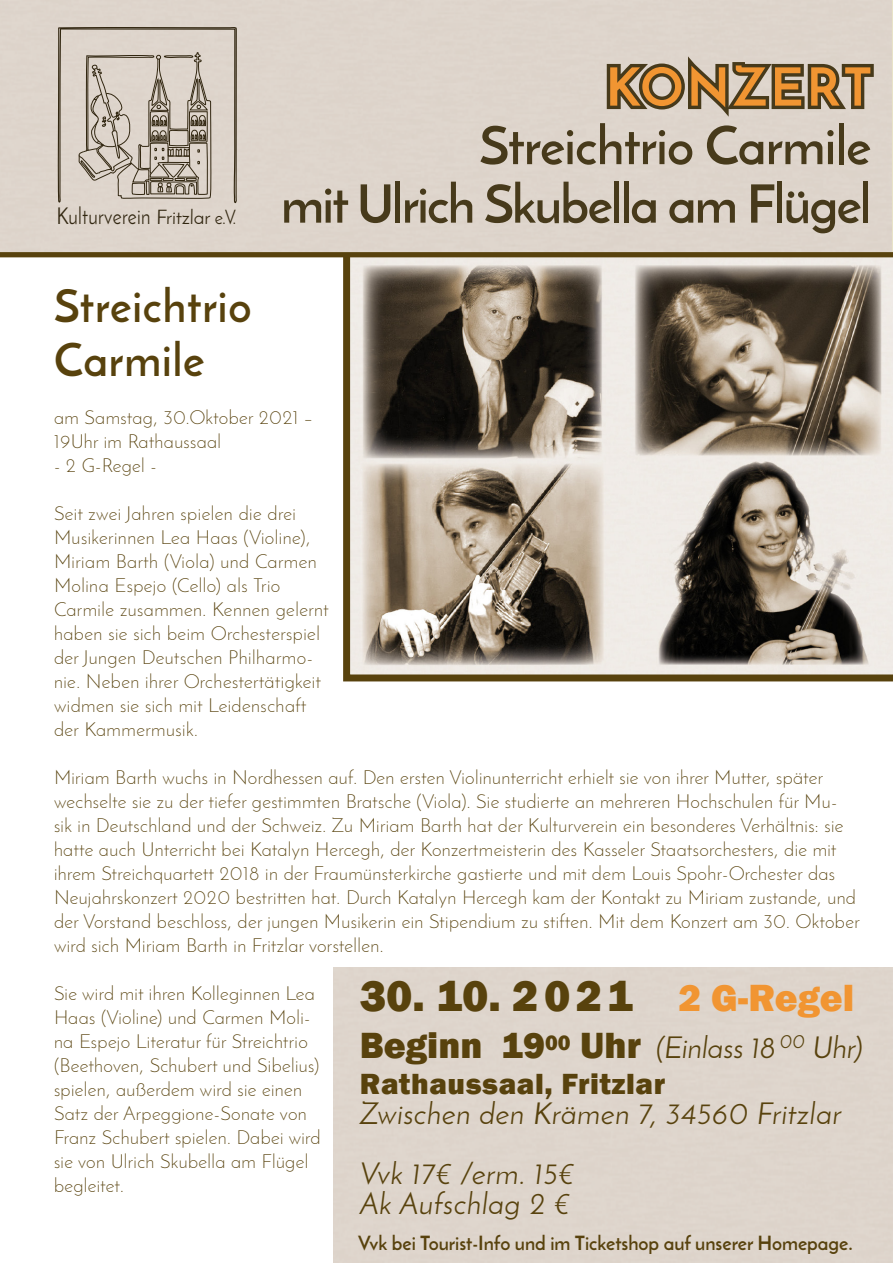
<style>
.page{position:relative;width:893px;height:1263px;background:#fff}
.page>*{position:absolute;margin:0;border:0;box-sizing:border-box;transform-origin:0 0}
.t1{font:700 52.5px "Josefin Sans";letter-spacing:-.03em;color:#473a1b}
.t2{font:700 52.5px "Josefin Sans";letter-spacing:-.01em;color:#473a1b}
.t3{font:700 52.5px "Josefin Sans";letter-spacing:.07em;color:#f19532}
.t4{font:700 45px/54px "Josefin Sans";letter-spacing:.02em;color:#58420d}
.t5{font:800 45px "Franklin Gothic";letter-spacing:.105em;color:#58420d}
.t6{font:30px/30px "Josefin Sans";letter-spacing:.02em;color:#58420d}
.t7{font:30px "Josefin Sans";color:#58420d}
.t8{font:800 30px "Franklin Gothic";letter-spacing:.02em;color:#58420d}
.t9{font:23.1px "Josefin Sans";color:#322711;scale:.85 1}
.t10{font:300 19.5px/24px "Josefin Sans";letter-spacing:.02em;color:#58420d}
.t11{font:700 19.5px "Josefin Sans";color:#58420d}
.s1{font-size:19.8px}
.s2{font-size:19.2px}
.s3{font-size:39px;color:#f19532}
.s4{font-family:"Franklin Gothic";font-weight:800;font-size:37.5px}
</style>
<div class="page">
<svg style="left:343px;top:257px;width:550px;height:424px;background:#93897d"></svg>
<svg style="left:58px;top:26px;width:180px;height:207px;background:#c4baaf"></svg>
<div style="left:0;top:252px;width:893px;height:5px;background:#58420d"></div>
<svg style="left:603px;top:46px;width:274px;height:81px;background:#a29886"></svg>
<p class="t9" style="left:57px;top:202px;width:216px">Kulturverein <span class="s1">Fritzlar</span> <span class="s2">e.</span><span class="s1">V</span><span class="s2">.</span></p>
<p class="t3" style="left:606px;top:54px;width:268px">KONZERT</p>
<p class="t2" style="left:479px;top:113px;width:393px">Streichtrio Carmile</p>
<p class="t1" style="left:281px;top:171px;width:591px">mit Ulrich Skubella am Flügel</p>
<p class="t4" style="left:54px;top:279px;width:199px">Streichtrio<br>Carmile</p>
<p class="t10" style="left:54px;top:405px;width:260px">am Samstag, 30.Oktober 2021 –<br>19Uhr im Rathaussaal</p>
<p class="t10" style="left:54px;top:453px;width:104px">- 2 G-Regel -</p>
<p class="t10" style="left:54px;top:501px;width:264px">Seit zwei Jahren spielen die drei<br>Musikerinnen Lea Haas (Violine),<br>Miriam Barth (Viola) und Carmen<br>Molina Espejo (Cello) als Trio</p>
<p class="t10" style="left:54px;top:597px;width:276px">Carmile zusammen. Kennen gelernt haben sie sich beim Orchesterspiel der Jungen Deutschen Philharmo&shy;nie. Neben ihrer Orchestertätigkeit widmen sie sich mit Leidenschaft</p>
<p class="t10" style="left:54px;top:717px;width:145px">der Kammermusik.</p>
<p class="t10" style="left:54px;top:765px;width:807px">Miriam Barth wuchs in Nordhessen auf. Den ersten Violinunterricht erhielt sie von ihrer Mutter, später wechselte sie zu der tiefer gestimmten Bratsche (Viola). Sie studierte an mehreren Hochschulen für Mu&shy;sik in Deutschland und der Schweiz. Zu Miriam Barth hat der Kulturverein ein besonderes Verhältnis: sie hatte auch Unterricht bei Katalyn Hercegh, der Konzertmeisterin des Kasseler Staatsorchesters, die mit ihrem Streichquartett 2018 in der Fraumünsterkirche gastierte und mit dem Louis Spohr-Orchester das Neujahrskonzert 2020 bestritten hat. Durch Katalyn Hercegh kam der Kontakt zu Miriam zustande, und der Vorstand beschloss, der jungen Musikerin ein Stipendium zu stiften. Mit dem Konzert am 30. Oktober wird sich Miriam Barth in Fritzlar vorstellen.</p>
<p class="t10" style="left:54px;top:981px;width:268px">Sie wird mit ihren Kolleginnen Lea<br>Haas (Violine) und Carmen Moli&shy;na Espejo Literatur für Streichtrio (Beethoven, Schubert und Sibelius) spielen, außerdem wird sie einen<br>Satz der Arpeggione-Sonate von<br>Franz Schubert spielen. Dabei wird sie von Ulrich Skubella am Flügel begleitet.</p>
<p class="t5" style="left:360px;top:967px;width:496px">30. 10. 2021 <span class="s3">2 G-Regel</span></p>
<p class="t7" style="left:360px;top:1029px;width:505px"><span class="s4">Beginn 19</span><sup>00</sup> <span class="s4">Uhr</span> (Einlass 18 <sup>00</sup> Uhr)</p>
<p class="t8" style="left:360px;top:1064px;width:307px">Rathaussaal, Fritzlar</p>
<p class="t6" style="left:360px;top:1098px;width:483px">Zwischen den Krämen 7, 34560 Fritzlar</p>
<p class="t6" style="left:360px;top:1158px;width:216px">Vvk 17€ /erm. 15€<br>Ak Aufschlag 2 €</p>
<p class="t11" style="left:358px;top:1230px;width:496px">Vvk bei Tourist-Info und im Ticketshop auf unserer Homepage.</p>
</div>
